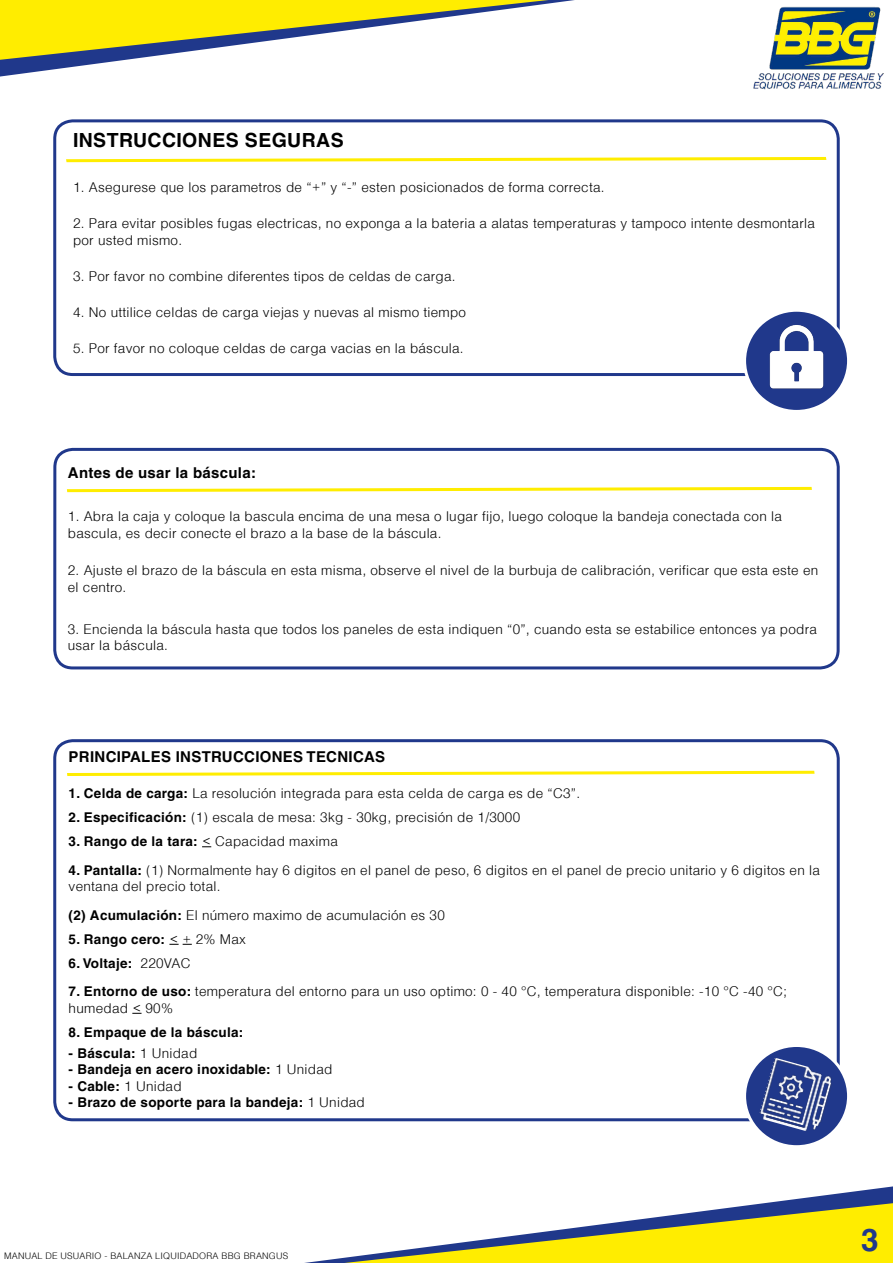
<style>
.page{position:relative;width:893px;height:1263px;background:#fff}
.page>*{position:absolute;margin:0;border:0;box-sizing:border-box;transform-origin:0 0}
.t1{font:700 31.5px "Helvetica";color:#20388b}
.t2{font:700 19.5px "Helvetica";letter-spacing:.02em;color:#000}
.t3{font:700 15px "Helvetica";letter-spacing:.02em;color:#000}
.t4{font:300 13.5px/16.5px "Helvetica";letter-spacing:.02em;color:#000}
.t5{font:700 13.5px "Helvetica";letter-spacing:.02em;color:#000}
.t6{font:300 9px "Helvetica";letter-spacing:.02em;color:#000}
.s1{font-weight:700}
.s2{font-weight:300}
</style>
<div class="page">
<div style="left:53px;top:119px;width:787px;height:257px;border:3px solid #20388b;border-radius:18px"></div>
<div style="left:53px;top:448px;width:787px;height:221px;border:3px solid #20388b;border-radius:18px"></div>
<div style="left:53px;top:739px;width:787px;height:382px;border:3px solid #20388b;border-radius:18px"></div>
<img style="left:754px;top:6px;width:129px;height:84px">
<svg style="left:304px;top:1186px;width:589px;height:77px"></svg>
<svg style="left:0;top:0;width:575px;height:77px"></svg>
<svg style="left:344px;top:1203px;width:549px;height:60px"></svg>
<svg style="left:169px;top:944px;width:23px;height:1px"></svg>
<svg style="left:66px;top:156px;width:761px;height:7px"></svg>
<svg style="left:66px;top:486px;width:746px;height:7px"></svg>
<svg style="left:67px;top:770px;width:748px;height:6px"></svg>
<svg style="left:745px;top:310px;width:103px;height:101px"></svg>
<img style="left:755px;top:315px;width:83px;height:83px">
<div style="left:743px;top:309px;width:107px;height:104px;border:3px solid #fff;border-radius:50%"></div>
<svg style="left:745px;top:1045px;width:103px;height:102px;fill:#20388b"></svg>
<img style="left:758px;top:1057px;width:77px;height:77px">
<div style="left:743px;top:1044px;width:107px;height:104px;border:3px solid #fff;border-radius:50%"></div>
<h2 class="t2" style="left:73px;top:128px;width:272px">INSTRUCCIONES SEGURAS</h2>
<p class="t4" style="left:73px;top:179px;width:533px">1. Asegurese que los parametros de “+” y “-” esten posicionados de forma correcta.</p>
<p class="t4" style="left:73px;top:215px;width:743px">2. Para evitar posibles fugas electricas, no exponga a la bateria a alatas temperaturas y tampoco intente desmontarla por usted mismo.</p>
<p class="t4" style="left:73px;top:267px;width:384px">3. Por favor no combine diferentes tipos de celdas de carga.</p>
<p class="t4" style="left:73px;top:303px;width:395px">4. No uttilice celdas de carga viejas y nuevas al mismo tiempo</p>
<p class="t4" style="left:73px;top:339px;width:392px">5. Por favor no coloque celdas de carga vacias en la báscula.</p>
<p class="t3" style="left:68px;top:463px;width:190px">Antes de usar la báscula:</p>
<p class="t4" style="left:68px;top:508px;width:716px">1. Abra la caja y coloque la bascula encima de una mesa o lugar fijo, luego coloque la bandeja conectada con la bascula, es decir conecte el brazo a la base de la báscula.</p>
<p class="t4" style="left:68px;top:562px;width:752px">2. Ajuste el brazo de la báscula en esta misma, observe el nivel de la burbuja de calibración, verificar que esta este en el centro.</p>
<p class="t4" style="left:68px;top:620px;width:751px">3. Encienda la báscula hasta que todos los paneles de esta indiquen “0”, cuando esta se estabilice entonces ya podra usar la báscula.</p>
<p class="t3" style="left:69px;top:748px;width:318px">PRINCIPALES INSTRUCCIONES TECNICAS</p>
<p class="t4" style="left:69px;top:785px;width:513px"><span class="s1">1. Celda de carga:</span> La resolución integrada para esta celda de carga es de “C3”.</p>
<p class="t4" style="left:69px;top:809px;width:453px"><span class="s1">2. Especificación:</span> (1) escala de mesa: 3kg - 30kg, precisión de 1/3000</p>
<p class="t5" style="left:69px;top:833px;width:271px">3. Rango de la tara: <span class="s2">&lt; Capacidad maxima</span></p>
<p class="t4" style="left:69px;top:861px;width:753px"><span class="s1">4. Pantalla:</span> (1) Normalmente hay 6 digitos en el panel de peso, 6 digitos en el panel de precio unitario y 6 digitos en la ventana del precio total.</p>
<p class="t4" style="left:69px;top:906px;width:378px"><span class="s1">(2) Acumulación:</span> El número maximo de acumulación es 30</p>
<p class="t5" style="left:69px;top:931px;width:179px">5. Rango cero: <span class="s2">&lt; + 2% Max</span></p>
<p class="t5" style="left:69px;top:955px;width:123px">6. Voltaje: <span class="s2">220VAC</span></p>
<p class="t4" style="left:69px;top:983px;width:720px"><span class="s1">7. Entorno de uso:</span> temperatura del entorno para un uso optimo: 0 - 40 °C, temperatura disponible: -10 °C -40 °C; humedad &lt; 90%</p>
<p class="t5" style="left:69px;top:1024px;width:176px">8. Empaque de la báscula:</p>
<p class="t5" style="left:69px;top:1045px;width:130px">- Báscula: <span class="s2">1 Unidad</span></p>
<p class="t5" style="left:69px;top:1061px;width:265px">- Bandeja en acero inoxidable: <span class="s2">1 Unidad</span></p>
<p class="t5" style="left:69px;top:1078px;width:114px">- Cable: <span class="s2">1 Unidad</span></p>
<p class="t5" style="left:69px;top:1094px;width:298px">- Brazo de soporte para la bandeja: <span class="s2">1 Unidad</span></p>
<p class="t6" style="left:4px;top:1250px;width:286px">MANUAL DE USUARIO - BALANZA LIQUIDADORA BBG BRANGUS</p>
<h1 class="t1" style="left:861px;top:1221px;width:19px">3</h1>
</div>
